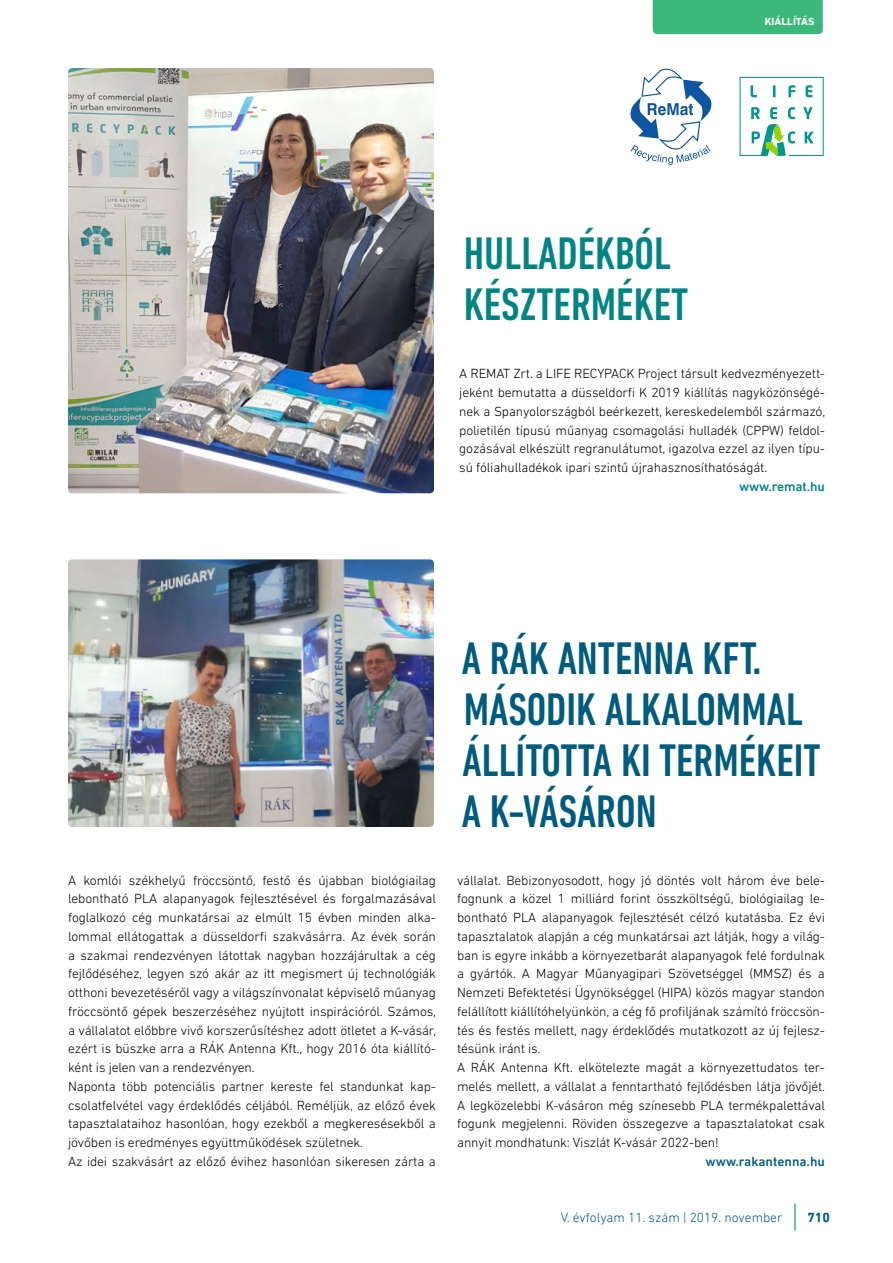
<style>
.page{position:relative;width:893px;height:1263px;background:#fff}
.page>*{position:absolute;margin:0;border:0;box-sizing:border-box;transform-origin:0 0}
.t1{font:500 condensed 46.5px/51px "DIN Next LT Pro";color:#005c7e}
.t2{font:500 condensed 46.5px/51px "DIN Next LT Pro";color:#008583}
.t3{font:300 13.5px/18.8px "DIN Next LT Pro";letter-spacing:-.01em;color:#000}
.t4{font:300 13.5px "DIN Next LT Pro";color:#005c7e}
.t5{font:500 13.5px "DIN Next LT Pro";color:#005c7e}
.t6{font:500 13.5px "DIN Next LT Pro";letter-spacing:-.01em;color:#008583}
.t7{font:700 13.5px "DIN Next LT Pro";color:#005c7e}
.t8{font:700 10.5px "DIN Next LT Pro";color:#fff}
</style>
<div class="page">
<hr style="left:794px;top:1203px;width:2px;height:28px;background:#3bb87a">
<div style="left:653px;top:0;width:170px;height:34px;background:#3bb87a"></div>
<img style="left:68px;top:68px;width:366px;height:425px">
<img style="left:68px;top:559px;width:366px;height:268px">
<svg style="left:630px;top:68px;width:82px;height:97px"></svg>
<svg style="left:739px;top:77px;width:85px;height:79px"></svg>
<p class="t8" style="left:765px;top:15px;width:51px">KIÁLLÍTÁS</p>
<h1 class="t2" style="left:464px;top:227px;width:226px">HULLADÉKBÓL<br>KÉSZTERMÉKET</h1>
<p class="t3" style="left:459px;top:364px;width:368px;text-align:justify">A REMAT Zrt. a LIFE RECYPACK Project társult kedvezményezett&shy;jeként bemutatta a düsseldorfi K 2019 kiállítás nagyközönségé&shy;nek a Spanyolországból beérkezett, kereskedelemből származó, polietilén típusú műanyag csomagolási hulladék (CPPW) feldol&shy;gozásával elkészült regranulátumot, igazolva ezzel az ilyen típu&shy;sú fóliahulladékok ipari szintű újrahasznosíthatóságát.</p>
<p class="t6" style="left:739px;top:478px;width:87px">www.remat.hu</p>
<h1 class="t1" style="left:462px;top:633px;width:360px">A RÁK ANTENNA KFT.<br>MÁSODIK ALKALOMMAL<br>ÁLLÍTOTTA KI TERMÉKEIT<br>A K-VÁSÁRON</h1>
<p class="t3" style="left:68px;top:870px;width:370px">A komlói székhelyű fröccsöntő, festő és újabban biológiailag lebontható PLA alapanyagok fejlesztésével és forgalmazásával foglalkozó cég munkatársai az elmúlt 15 évben minden alka&shy;lommal ellátogattak a düsseldorfi szakvásárra. Az évek során a szakmai rendezvényen látottak nagyban hozzájárultak a cég fejlődéséhez, legyen szó akár az itt megismert új technológiák otthoni bevezetéséről vagy a világszínvonalat képviselő műanyag fröccsöntő gépek beszerzéséhez nyújtott inspirációról. Számos, a vállalatot előbbre vivő korszerűsítéshez adott ötletet a K-vásár, ezért is büszke arra a RÁK Antenna Kft., hogy 2016 óta kiállító&shy;ként is jelen van a rendezvényen.<br>Naponta több potenciális partner kereste fel standunkat kap&shy;csolatfelvétel vagy érdeklődés céljából. Reméljük, az előző évek tapasztalataihoz hasonlóan, hogy ezekből a megkeresésekből a jövőben is eredményes együttműködések születnek.<br>Az idei szakvásárt az előző évihez hasonlóan sikeresen zárta a</p>
<p class="t3" style="left:457px;top:870px;width:370px">vállalat. Bebizonyosodott, hogy jó döntés volt három éve bele&shy;fognunk a közel 1 milliárd forint összköltségű, biológiailag le&shy;bontható PLA alapanyagok fejlesztését célzó kutatásba. Ez évi tapasztalatok alapján a cég munkatársai azt látják, hogy a világ&shy;ban is egyre inkább a környezetbarát alapanyagok felé fordulnak a gyártók. A Magyar Műanyagipari Szövetséggel (MMSZ) és a Nemzeti Befektetési Ügynökséggel (HIPA) közös magyar standon felállított kiállítóhelyünkön, a cég fő profiljának számító fröccsön&shy;tés és festés mellett, nagy érdeklődés mutatkozott az új fejlesz&shy;tésünk iránt is.<br>A RÁK Antenna Kft. elkötelezte magát a környezettudatos ter&shy;melés mellett, a vállalat a fenntartható fejlődésben látja jövőjét.<br>A legközelebbi K-vásáron még színesebb PLA termékpalettával fogunk megjelenni. Röviden összegezve a tapasztalatokat csak annyit mondhatunk: Viszlát K-vásár 2022-ben!</p>
<p class="t5" style="left:705px;top:1153px;width:121px">www.rakantenna.hu</p>
<p class="t4" style="left:561px;top:1210px;width:223px">V. évfolyam 11. szám | 2019. november</p>
<p class="t7" style="left:807px;top:1210px;width:24px">710</p>
</div>
